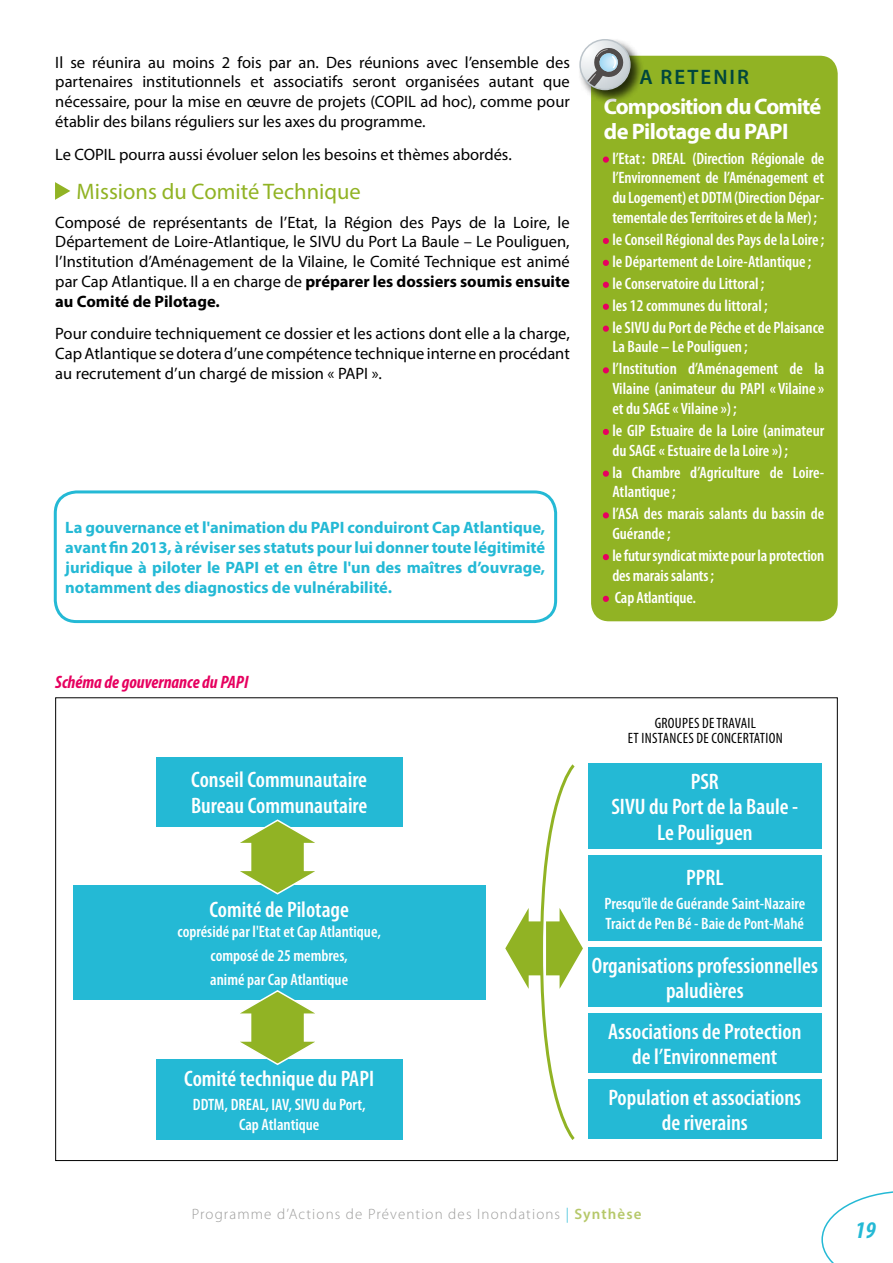
<style>
.page{position:relative;width:893px;height:1263px;background:#fff}
.page>*{position:absolute;margin:0;border:0;box-sizing:border-box;transform-origin:0 0}
.t1{font:italic 700 condensed 24px "Myriad Pro";color:#24b9d5}
.t2{font:600 condensed 22.5px/25.5px "Myriad Pro";color:#fff;text-align:center}
.t3{font:700 22.5px/25.5px "Myriad Pro";letter-spacing:-.04em;color:#fff}
.t4{font:22.5px "Myriad Pro";color:#91b324}
.t5{font:600 21px "Myriad Pro";color:#00463d}
.t6{font:italic 700 condensed 18px "Myriad Pro";color:#e6005f}
.t7{font:600 condensed 16.5px/19.8px "Myriad Pro";color:#fff}
.t8{font:16.5px/19.8px "Myriad Pro";color:#000;text-align:justify}
.t9{font:700 16.5px/19.8px "Myriad Pro";color:#24b9d5;text-align:justify}
.t10{font:300 15px "Myriad Pro";letter-spacing:.075em;color:#9d9d9c}
.t11{font:condensed 15px/15px "Myriad Pro";letter-spacing:.02em;color:#000;text-align:center}
.s1{font-weight:700}
.s2{font-size:15px;color:#e6005f}
.s3{color:#24b9d5}
.s4{font-weight:600;color:#b6c86a}
</style>
<div class="page">
<div style="left:591px;top:56px;width:247px;height:565px;background:#91b324;border-radius:18px"></div>
<svg style="left:603px;top:157px;width:6px;height:6px"></svg>
<svg style="left:603px;top:238px;width:6px;height:6px"></svg>
<svg style="left:603px;top:260px;width:6px;height:6px"></svg>
<svg style="left:603px;top:282px;width:6px;height:6px"></svg>
<svg style="left:603px;top:304px;width:6px;height:6px"></svg>
<svg style="left:603px;top:326px;width:6px;height:6px"></svg>
<svg style="left:603px;top:367px;width:6px;height:6px"></svg>
<svg style="left:603px;top:429px;width:6px;height:6px"></svg>
<svg style="left:603px;top:471px;width:6px;height:6px"></svg>
<svg style="left:603px;top:512px;width:6px;height:6px"></svg>
<svg style="left:603px;top:554px;width:6px;height:6px"></svg>
<svg style="left:603px;top:596px;width:6px;height:6px"></svg>
<div style="left:578px;top:37px;width:67px;height:67px;background:#000;opacity:.75"></div>
<svg style="left:580px;top:40px;width:50px;height:49px"></svg>
<svg style="left:581px;top:46px;width:44px;height:43px;background:#aeb5b8"></svg>
<div style="left:579px;top:39px;width:52px;height:51px;border:2px solid #fff;border-radius:50%"></div>
<div style="left:156px;top:757px;width:247px;height:69px;background:#24b9d5"></div>
<div style="left:588px;top:763px;width:234px;height:85px;background:#24b9d5"></div>
<div style="left:588px;top:856px;width:234px;height:85px;background:#24b9d5"></div>
<div style="left:588px;top:947px;width:234px;height:60px;background:#24b9d5"></div>
<div style="left:588px;top:1013px;width:234px;height:60px;background:#24b9d5"></div>
<div style="left:588px;top:1079px;width:234px;height:60px;background:#24b9d5"></div>
<div style="left:156px;top:1059px;width:247px;height:81px;background:#24b9d5"></div>
<div style="left:73px;top:885px;width:412px;height:115px;background:#24b9d5"></div>
<svg style="left:505px;top:764px;width:78px;height:376px"></svg>
<svg style="left:231px;top:819px;width:93px;height:76px"></svg>
<svg style="left:240px;top:990px;width:75px;height:76px"></svg>
<svg style="left:55px;top:182px;width:16px;height:18px"></svg>
<div style="left:54px;top:490px;width:503px;height:133px;border:3px solid #24b9d5;border-radius:21px"></div>
<svg style="left:821px;top:1191px;width:72px;height:72px"></svg>
<p class="t8" style="left:55px;top:52px;width:516px">Il se réunira au moins 2 fois par an. Des réunions avec l’ensemble des partenaires institutionnels et associatifs seront organisées autant que nécessaire, pour la mise en œuvre de projets (COPIL ad hoc), comme pour établir des bilans réguliers sur les axes du programme.</p>
<p class="t8" style="left:55px;top:144px;width:458px">Le COPIL pourra aussi évoluer selon les besoins et thèmes abordés.</p>
<h2 class="t4" style="left:55px;top:178px;width:307px">◆ Missions du Comité Technique</h2>
<p class="t8" style="left:55px;top:212px;width:516px">Composé de représentants de l’Etat, la Région des Pays de la Loire, le Département de Loire-Atlantique, le SIVU du Port La Baule – Le Pouliguen, l’Institution d’Aménagement de la Vilaine, le Comité Technique est animé par Cap Atlantique. Il a en charge de <span class="s1">préparer les dossiers soumis ensuite au Comité de Pilotage.</span></p>
<p class="t8" style="left:55px;top:324px;width:516px">Pour conduire techniquement ce dossier et les actions dont elle a la charge, Cap Atlantique se dotera d’une compétence technique interne en procédant au recrutement d’un chargé de mission « PAPI ».</p>
<p class="t9" style="left:65px;top:517px;width:481px">La gouvernance et l'animation du PAPI conduiront Cap Atlantique, avant fin 2013, à réviser ses statuts pour lui donner toute légitimité juridique à piloter le PAPI et en être l'un des maîtres d’ouvrage, notamment des diagnostics de vulnérabilité.</p>
<p class="t6" style="left:55px;top:670px;width:195px">Schéma de gouvernance du PAPI</p>
<p class="t5" style="left:639px;top:64px;width:35px">A RETE</p>
<p class="t5" style="left:713px;top:64px;width:33px">NIR</p>
<h2 class="t3" style="left:604px;top:93px;width:219px">Composition du Comité de Pilotage du PAPI</h2>
<p class="t7" style="left:604px;top:148px;width:222px;text-align:center"><span class="s2">•</span> l’Etat: DREAL (Direction Régionale de l’Environnement de l’Aménagement et du Logement) et DDTM (Direction Dépar&shy;tementale des Territoires et de la Mer);</p>
<p class="t7" style="left:604px;top:229px;width:222px"><span class="s2">•</span> le Conseil Régional des Pays de la Loire;</p>
<p class="t7" style="left:604px;top:251px;width:209px"><span class="s2">•</span> le Département de Loire-Atlantique;</p>
<p class="t7" style="left:604px;top:273px;width:162px"><span class="s2">•</span> le Conservatoire du Littoral ;</p>
<p class="t7" style="left:604px;top:295px;width:165px"><span class="s2">•</span> les 12 communes du littoral ;</p>
<p class="t7" style="left:612px;top:317px;width:214px;text-indent:-9px"><span class="s2">•</span> le SIVU du Port de Pêche et de Plaisance<br>La Baule – Le Pouliguen ;</p>
<p class="t7" style="left:612px;top:359px;width:213px;text-align:justify;text-indent:-9px"><span class="s2">•</span> l’Institution d’Aménagement de la Vilaine (animateur du PAPI « Vilaine » et du SAGE « Vilaine »);</p>
<p class="t7" style="left:612px;top:420px;width:213px;text-indent:-9px"><span class="s2">•</span> le GIP Estuaire de la Loire (animateur du SAGE « Estuaire de la Loire »);</p>
<p class="t7" style="left:612px;top:462px;width:214px;text-indent:-9px"><span class="s2">•</span> la Chambre d’Agriculture de Loire-<br>Atlantique;</p>
<p class="t7" style="left:612px;top:504px;width:214px;text-indent:-9px"><span class="s2">•</span> l’ASA des marais salants du bassin de<br>Guérande;</p>
<p class="t7" style="left:612px;top:545px;width:214px;text-indent:-9px"><span class="s2">•</span> le futur syndicat mixte pour la protection des marais salants;</p>
<p class="t7" style="left:604px;top:587px;width:94px"><span class="s2">•</span> Cap Atlantique.</p>
<p class="t11" style="left:628px;top:715px;width:156px">GROUPES DE TRAVAIL<br>ET INSTANCES DE CONCERTATION</p>
<h2 class="t2" style="left:191px;top:766px;width:178px;text-align:left">Conseil Communautaire<br>Bureau Communautaire</h2>
<h2 class="t2" style="left:611px;top:768px;width:188px">PSR<br>SIVU du Port de la Baule -<br>Le Pouliguen</h2>
<h2 class="t2" style="left:686px;top:864px;width:39px">PPRL</h2>
<p class="t7" style="left:604px;top:893px;width:202px">Presqu'île de Guérande Saint-Nazaire<br>Traict de Pen Bé - Baie de Pont-Mahé</p>
<h2 class="t2" style="left:592px;top:952px;width:228px">Organisations professionnelles paludières</h2>
<h2 class="t2" style="left:608px;top:1018px;width:195px">Associations de Protection de l’Environnement</h2>
<h2 class="t2" style="left:608px;top:1084px;width:194px">Population et associations de riverains</h2>
<h2 class="t2" style="left:209px;top:897px;width:141px">Comité de Pilotage</h2>
<p class="t7" style="left:178px;top:919px;width:205px;line-height:24px;text-align:center">coprésidé par l'Etat et Cap Atlantique, composé de 25 membres,<br>animé par Cap Atlantique</p>
<h2 class="t2" style="left:184px;top:1065px;width:191px">Comité technique du PAPI</h2>
<p class="t7" style="left:193px;top:1094px;width:174px;text-align:center">DDTM, DREAL, IAV, SIVU du Port,<br>Cap Atlantique</p>
<p class="t10" style="left:192px;top:1205px;width:451px">Programme d’Actions de Prévention des Inondations <span class="s3">|</span> <span class="s4">SYNTHÈSE</span></p>
<h1 class="t1" style="left:855px;top:1215px;width:22px">19</h1>
</div>
